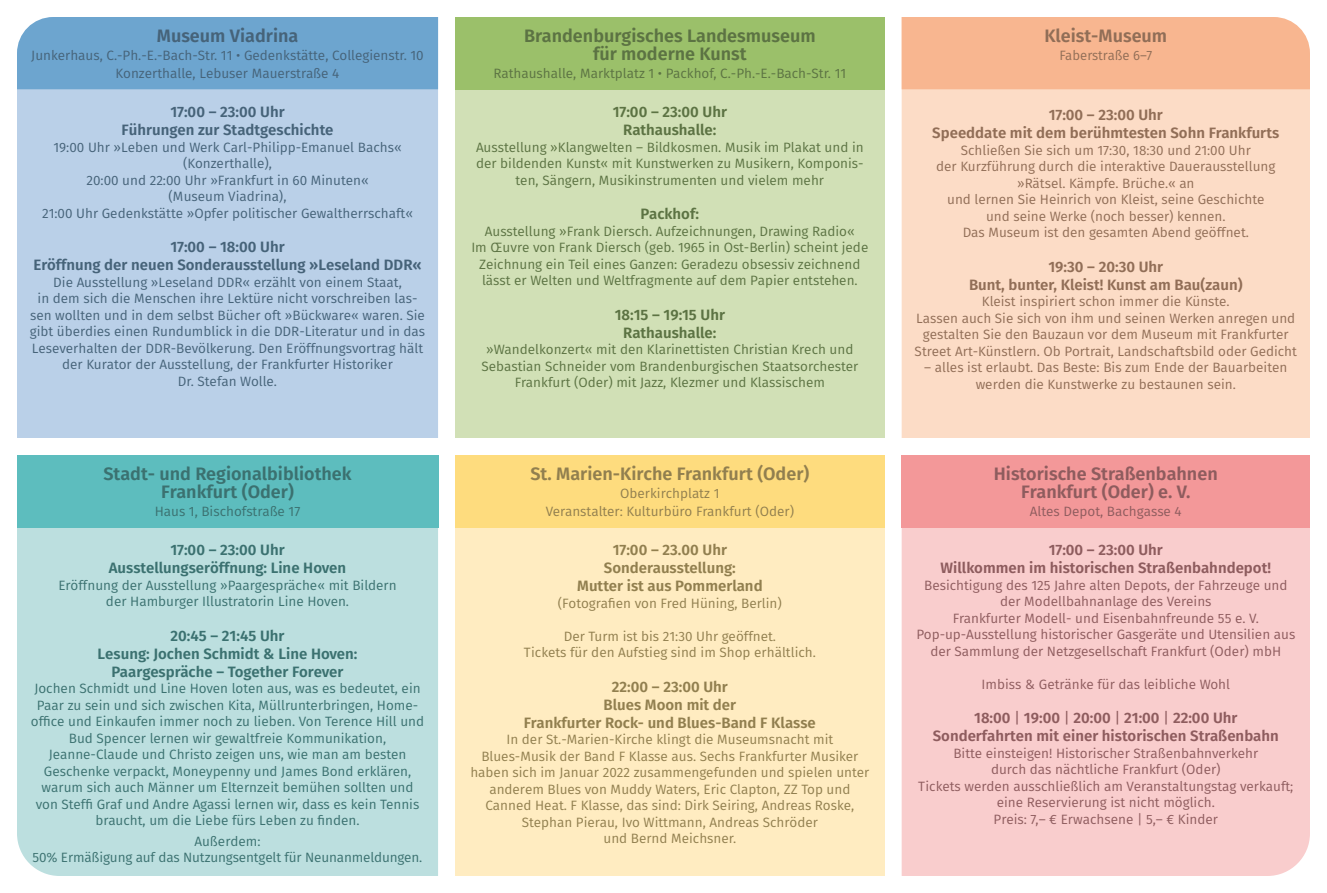
<style>
.page{position:relative;width:1327px;height:893px;background:#fff}
.page>*{position:absolute;margin:0;border:0;box-sizing:border-box;transform-origin:0 0}
.t1{font:600 18px/18px "Fira Sans";color:#5c7343;text-align:center}
.t2{font:600 18px/18px "Fira Sans";color:#8e5c5e;text-align:center}
.t3{font:600 18px/18px "Fira Sans";color:#3b7170;text-align:center}
.t4{font:600 18px "Fira Sans";color:#917f4f}
.t5{font:600 18px "Fira Sans";color:#466379}
.t6{font:600 18px "Fira Sans";color:#916e57}
.t7{font:600 15px/18px "Fira Sans";color:#8e5c5e;text-align:center}
.t8{font:600 15px/18px "Fira Sans";color:#917f4f;text-align:center}
.t9{font:600 15px/18px "Fira Sans";color:#3b7170;text-align:center}
.t10{font:600 15px/18px "Fira Sans";color:#916e57;text-align:center}
.t11{font:600 15px/18px "Fira Sans";color:#466379;text-align:center}
.t12{font:600 15px/18px "Fira Sans";color:#5c7343;text-align:center}
.t13{font:13.5px/16.5px "Fira Sans";color:#3b7170;text-align:center}
.t14{font:13.5px/16.5px "Fira Sans";color:#466379;text-align:center}
.t15{font:13.5px/16.5px "Fira Sans";color:#5c7343;text-align:center}
.t16{font:13.5px/16.5px "Fira Sans";color:#916e57;text-align:center}
.t17{font:13.5px/16.5px "Fira Sans";color:#8e5c5e;text-align:center}
.t18{font:13.5px/16.5px "Fira Sans";color:#917f4f;text-align:center}
.s1{font-weight:400}
</style>
<div class="page">
<div style="left:17px;top:89px;width:421px;height:349px;background:#bad0e8"></div>
<div style="left:17px;top:527px;width:421px;height:349px;background:#bcdfdf"></div>
<div style="left:455px;top:17px;width:429px;height:421px;background:#d1e0b6"></div>
<div style="left:455px;top:455px;width:429px;height:421px;background:#ffecc1"></div>
<div style="left:901px;top:89px;width:409px;height:349px;background:#fcdcc6"></div>
<div style="left:901px;top:527px;width:409px;height:349px;background:#f9cdcd"></div>
<div style="left:17px;top:17px;width:421px;height:72px;background:#6da5cf"></div>
<div style="left:455px;top:17px;width:429px;height:72px;background:#9bc06a"></div>
<div style="left:901px;top:17px;width:409px;height:72px;background:#f8b690"></div>
<div style="left:17px;top:455px;width:421px;height:72px;background:#5dbdbe"></div>
<div style="left:455px;top:455px;width:429px;height:72px;background:#fedc7e"></div>
<div style="left:901px;top:455px;width:409px;height:72px;background:#f39899"></div>
<h1 class="t5" style="left:157px;top:21px;width:143px">Museum Viadrina</h1>
<p class="t14" style="left:31px;top:46px;width:394px;line-height:18px">Junkerhaus, C.-Ph.-E.-Bach-Str. 11 • Gedenkstätte, Collegienstr. 10<br>Konzerthalle, Lebuser Mauerstraße 4</p>
<p class="t11" style="left:122px;top:102px;width:213px">17:00 – 23:00 Uhr<br>Führungen zur Stadtgeschichte</p>
<p class="t14" style="left:42px;top:138px;width:372px">19:00 Uhr »Leben und Werk Carl-Philipp-Emanuel Bachs« (Konzerthalle),<br>20:00 und 22:00 Uhr »Frankfurt in 60 Minuten«<br>(Museum Viadrina),<br>21:00 Uhr Gedenkstätte »Opfer politischer Gewaltherrschaft«</p>
<p class="t11" style="left:33px;top:237px;width:390px">17:00 – 18:00 Uhr<br>Eröffnung der neuen Sonderausstellung »Leseland DDR«</p>
<p class="t14" style="left:30px;top:273px;width:397px">Die Ausstellung »Leseland DDR« erzählt von einem Staat,<br>in dem sich die Menschen ihre Lektüre nicht vorschreiben las&shy;sen wollten und in dem selbst Bücher oft »Bückware« waren. Sie gibt überdies einen Rundumblick in die DDR-Literatur und in das Leseverhalten der DDR-Bevölkerung. Den Eröffnungsvortrag hält der Kurator der Ausstellung, der Frankfurter Historiker<br>Dr. Stefan Wolle.</p>
<h1 class="t3" style="left:103px;top:464px;width:250px">Stadt- und Regionalbibliothek<br>Frankfurt (Oder)</h1>
<p class="t13" style="left:155px;top:503px;width:147px">Haus 1, Bischofstraße 17</p>
<p class="t9" style="left:109px;top:540px;width:239px">17:00 – 23:00 Uhr<br>Ausstellungseröffnung: Line Hoven</p>
<p class="t13" style="left:58px;top:576px;width:340px">Eröffnung der Ausstellung »Paargespräche« mit Bildern der Hamburger Illustratorin Line Hoven.</p>
<p class="t9" style="left:98px;top:626px;width:261px">20:45 – 21:45 Uhr<br>Lesung: Jochen Schmidt &amp; Line Hoven:<br>Paargespräche – Together Forever</p>
<p class="t13" style="left:31px;top:680px;width:395px">Jochen Schmidt und Line Hoven loten aus, was es bedeutet, ein Paar zu sein und sich zwischen Kita, Müllrunterbringen, Home&shy;office und Einkaufen immer noch zu lieben. Von Terence Hill und Bud Spencer lernen wir gewaltfreie Kommunikation, Jeanne-Claude und Christo zeigen uns, wie man am besten Geschenke verpackt, Moneypenny und James Bond erklären, warum sich auch Männer um Elternzeit bemühen sollten und von Steffi Graf und Andre Agassi lernen wir, dass es kein Tennis braucht, um die Liebe fürs Leben zu finden.</p>
<p class="t13" style="left:33px;top:833px;width:391px">Außerdem:<br>50% Ermäßigung auf das Nutzungsentgelt für Neunanmeldungen.</p>
<h1 class="t1" style="left:524px;top:26px;width:293px">Brandenburgisches Landesmuseum für moderne Kunst</h1>
<p class="t15" style="left:493px;top:65px;width:354px">Rathaushalle, Marktplatz 1 • Packhof, C.-Ph.-E.-Bach-Str. 11</p>
<p class="t12" style="left:613px;top:102px;width:116px">17:00 – 23:00 Uhr<br>Rathaushalle:</p>
<p class="t15" style="left:476px;top:138px;width:389px">Ausstellung »Klangwelten – Bildkosmen. Musik im Plakat und in der bildenden Kunst« mit Kunstwerken zu Musikern, Komponis&shy;ten, Sängern, Musikinstrumenten und vielem mehr</p>
<p class="t12" style="left:640px;top:204px;width:60px">Packhof:</p>
<p class="t15" style="left:471px;top:222px;width:398px">Ausstellung »Frank Diersch. Aufzeichnungen, Drawing Radio«<br>Im Œuvre von Frank Diersch (geb. 1965 in Ost-Berlin) scheint jede Zeichnung ein Teil eines Ganzen: Geradezu obsessiv zeichnend lässt er Welten und Weltfragmente auf dem Papier entstehen.</p>
<p class="t12" style="left:615px;top:305px;width:112px">18:15 – 19:15 Uhr<br>Rathaushalle:</p>
<p class="t15" style="left:481px;top:341px;width:378px">»Wandelkonzert« mit den Klarinettisten Christian Krech und<br>Sebastian Schneider vom Brandenburgischen Staatsorchester<br>Frankfurt (Oder) mit Jazz, Klezmer und Klassischem</p>
<h1 class="t4" style="left:530px;top:459px;width:280px">St. Marien-Kirche Frankfurt (Oder)</h1>
<p class="t18" style="left:546px;top:484px;width:250px;line-height:18px">Oberkirchplatz 1<br>Veranstalter: Kulturbüro Frankfurt (Oder)</p>
<p class="t8" style="left:577px;top:540px;width:187px">17:00 – 23.00 Uhr<br>Sonderausstellung:<br>Mutter ist aus Pommerland</p>
<p class="t18" style="left:558px;top:594px;width:226px">(Fotografien von Fred Hüning, Berlin)</p>
<p class="t18" style="left:524px;top:627px;width:293px">Der Turm ist bis 21:30 Uhr geöffnet.<br>Tickets für den Aufstieg sind im Shop erhältlich.</p>
<p class="t8" style="left:524px;top:677px;width:293px">22:00 – 23:00 Uhr<br>Blues Moon mit der<br>Frankfurter Rock- und Blues-Band F Klasse</p>
<p class="t18" style="left:470px;top:731px;width:400px">In der St.-Marien-Kirche klingt die Museumsnacht mit Blues-Musik der Band F Klasse aus. Sechs Frankfurter Musiker haben sich im Januar 2022 zusammengefunden und spielen unter anderem Blues von Muddy Waters, Eric Clapton, ZZ Top und Canned Heat. F Klasse, das sind: Dirk Seiring, Andreas Roske, Stephan Pierau, Ivo Wittmann, Andreas Schröder<br>und Bernd Meichsner.</p>
<h1 class="t6" style="left:1044px;top:21px;width:124px">Kleist-Museum</h1>
<p class="t16" style="left:1059px;top:47px;width:94px">Faberstraße 6–7</p>
<p class="t10" style="left:932px;top:105px;width:349px">17:00 – 23:00 Uhr<br>Speeddate mit dem berühmtesten Sohn Frankfurts</p>
<p class="t16" style="left:936px;top:141px;width:341px">Schließen Sie sich um 17:30, 18:30 und 21:00 Uhr<br>der Kurzführung durch die interaktive Dauerausstellung »Rätsel. Kämpfe. Brüche.« an<br>und lernen Sie Heinrich von Kleist, seine Geschichte und seine Werke (noch besser) kennen.<br>Das Museum ist den gesamten Abend geöffnet.</p>
<p class="t10" style="left:969px;top:257px;width:275px">19:30 – 20:30 Uhr<br>Bunt, bunter, Kleist! Kunst am Bau(zaun)</p>
<p class="t16" style="left:914px;top:293px;width:384px">Kleist inspiriert schon immer die Künste.<br>Lassen auch Sie sich von ihm und seinen Werken anregen und gestalten Sie den Bauzaun vor dem Museum mit Frankfurter Street Art-Künstlern. Ob Portrait, Landschaftsbild oder Gedicht</p>
<p class="t16" style="left:924px;top:359px;width:364px">– alles ist erlaubt. Das Beste: Bis zum Ende der Bauarbeiten werden die Kunstwerke zu bestaunen sein.</p>
<h1 class="t2" style="left:994px;top:464px;width:225px">Historische Straßenbahnen<br>Frankfurt (Oder) e. V.</h1>
<p class="t17" style="left:1030px;top:503px;width:153px">Altes Depot, Bachgasse 4</p>
<p class="t7" style="left:940px;top:540px;width:332px">17:00 – 23:00 Uhr<br>Willkommen im historischen Straßenbahndepot!</p>
<p class="t17" style="left:916px;top:576px;width:380px">Besichtigung des 125 Jahre alten Depots, der Fahrzeuge und der Modellbahnanlage des Vereins<br>Frankfurter Modell- und Eisenbahnfreunde 55 e. V.<br>Pop-up-Ausstellung historischer Gasgeräte und Utensilien aus der Sammlung der Netzgesellschaft Frankfurt (Oder) mbH</p>
<p class="t17" style="left:981px;top:675px;width:250px">Imbiss &amp; Getränke für das leibliche Wohl</p>
<p class="t7" style="left:933px;top:708px;width:347px">18:00 <span class="s1">|</span> 19:00 <span class="s1">|</span> 20:00 <span class="s1">|</span> 21:00 <span class="s1">|</span> 22:00 Uhr<br>Sonderfahrten mit einer historischen Straßenbahn</p>
<p class="t17" style="left:918px;top:744px;width:377px">Bitte einsteigen! Historischer Straßenbahnverkehr<br>durch das nächtliche Frankfurt (Oder)<br>Tickets werden ausschließlich am Veranstaltungstag verkauft; eine Reservierung ist nicht möglich.<br>Preis: 7,– € Erwachsene | 5,– € Kinder</p>
</div>
